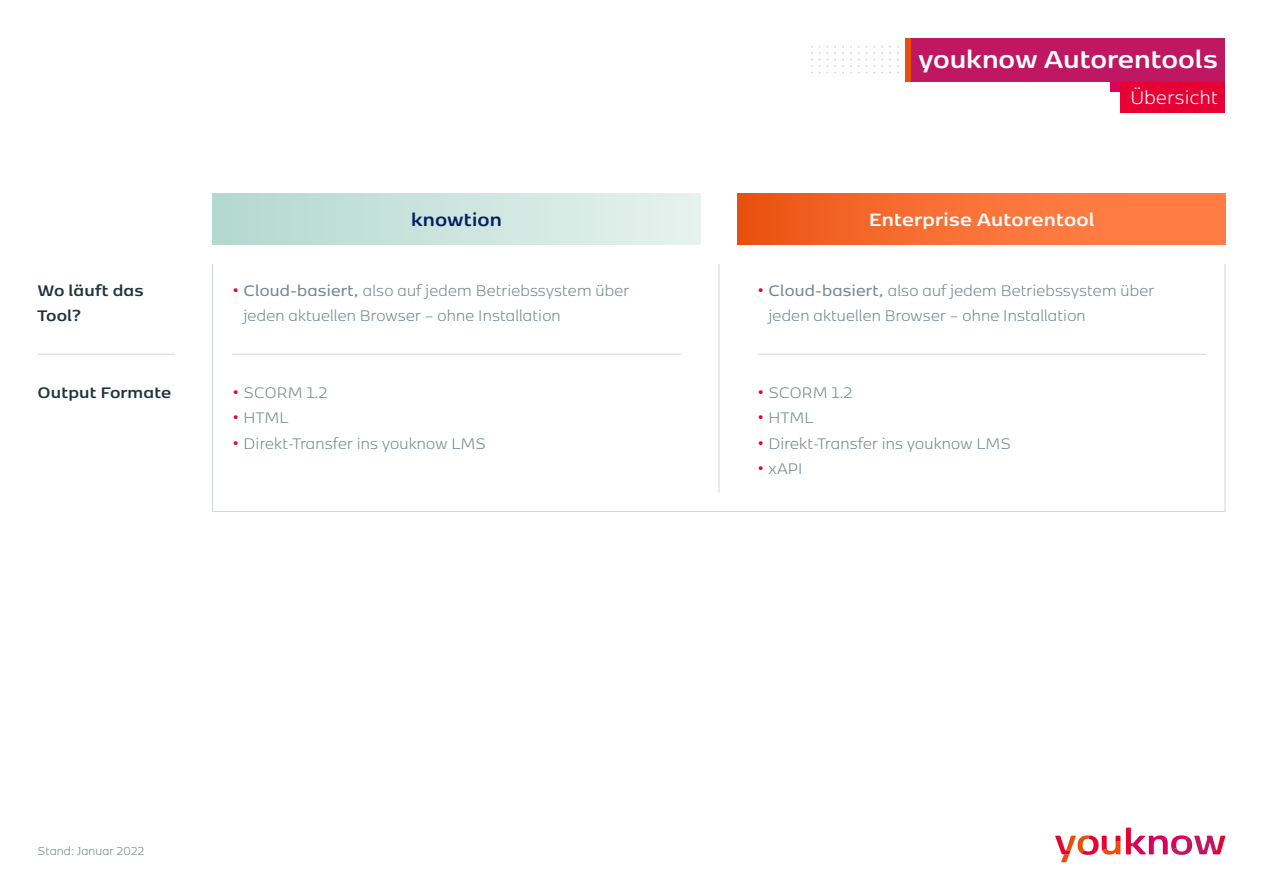
<style>
.page{position:relative;width:1263px;height:893px;background:#fff}
.page>*{position:absolute;margin:0;border:0;box-sizing:border-box;transform-origin:0 0}
.t1{font:700 28.8px "Kobenhavn Sans";letter-spacing:-.005em;color:#fff}
.t2{font:300 21.6px "Kobenhavn Sans";letter-spacing:.02em;color:#fff}
._04-Fließtext_Tabell{font:700 21px "Kobenhavn Sans";letter-spacing:.01em;color:#fff}
._04-Fließtext_Tabell-2{font:700 21px "Kobenhavn Sans";letter-spacing:.01em;color:#041e62}
._04-Fließtext_Tabell-3{font:300 18px/25.5px "Kobenhavn Sans";letter-spacing:.01em;color:#778992}
._04-Fließtext_Tabell-4{font:700 18px/25.5px "Kobenhavn Sans";letter-spacing:.01em;color:#21333b}
.paragraph-light-36pt{font:300 13.5px "Kobenhavn Sans";letter-spacing:.01em;color:#778992}
.s1{font-weight:800;font-size:24px;color:#e60033}
.s2{font-weight:600}
</style>
<div class="page">
<hr style="left:232px;top:354px;width:449px;height:1px;background:#d0d8dd">
<hr style="left:38px;top:354px;width:137px;height:1px;background:#d0d8dd">
<hr style="left:757px;top:354px;width:449px;height:1px;background:#d0d8dd">
<hr style="left:719px;top:264px;width:1px;height:228px;background:#d0d8dd">
<div style="left:1110px;top:82px;width:11px;height:10px;background:#db0059"></div>
<div style="left:911px;top:38px;width:314px;height:44px;background:#bf1761"></div>
<div style="left:906px;top:38px;width:5px;height:44px;background:#e84f0d"></div>
<svg style="left:889px;top:46px;width:2px;height:27px"></svg>
<svg style="left:897px;top:46px;width:2px;height:27px"></svg>
<svg style="left:811px;top:46px;width:2px;height:27px"></svg>
<svg style="left:826px;top:46px;width:2px;height:27px"></svg>
<svg style="left:834px;top:46px;width:2px;height:27px"></svg>
<svg style="left:842px;top:46px;width:2px;height:27px"></svg>
<svg style="left:850px;top:46px;width:2px;height:27px"></svg>
<svg style="left:858px;top:46px;width:2px;height:27px"></svg>
<svg style="left:873px;top:46px;width:2px;height:27px"></svg>
<svg style="left:881px;top:46px;width:2px;height:27px"></svg>
<div style="left:1121px;top:82px;width:104px;height:31px;background:#e60033"></div>
<svg style="left:1055px;top:835px;width:65px;height:27px"></svg>
<svg style="left:1126px;top:828px;width:99px;height:27px"></svg>
<div style="left:213px;top:194px;width:487px;height:51px;background:linear-gradient(to right,#b2d9cf,#e7f2ee)"></div>
<div style="left:738px;top:194px;width:487px;height:51px;background:linear-gradient(to right,#ed5919,#ff864f)"></div>
<p class="_04-Fließtext_Tabell-4" style="left:38px;top:276px;width:108px">Wo läuft das<br>Tool?</p>
<p class="_04-Fließtext_Tabell-4" style="left:38px;top:378px;width:135px">Output Formate</p>
<p class="t1" style="left:918px;top:38px;width:301px">youknow Autorentools</p>
<p class="t2" style="left:1130px;top:83px;width:89px">Übersicht</p>
<p class="_04-Fließtext_Tabell-2" style="left:411px;top:204px;width:92px">knowtion</p>
<p class="_04-Fließtext_Tabell" style="left:869px;top:204px;width:227px">Enterprise Autorentool</p>
<p class="_04-Fließtext_Tabell-3" style="left:244px;top:276px;width:387px;text-indent:-11px"><span class="s1">·</span> <span class="s2">Cloud-basiert,</span> also auf jedem Betriebssystem über jeden aktuellen Browser – ohne Installation</p>
<p class="_04-Fließtext_Tabell-3" style="left:232px;top:378px;width:97px"><span class="s1">·</span> SCORM 1.2</p>
<p class="_04-Fließtext_Tabell-3" style="left:232px;top:404px;width:58px"><span class="s1">·</span> HTML</p>
<p class="_04-Fließtext_Tabell-3" style="left:232px;top:429px;width:255px"><span class="s1">·</span> Direkt-Transfer ins youknow LMS</p>
<p class="_04-Fließtext_Tabell-3" style="left:768px;top:276px;width:387px;text-indent:-11px"><span class="s1">·</span> <span class="s2">Cloud-basiert,</span> also auf jedem Betriebssystem über jeden aktuellen Browser – ohne Installation</p>
<p class="_04-Fließtext_Tabell-3" style="left:757px;top:378px;width:97px"><span class="s1">·</span> SCORM 1.2</p>
<p class="_04-Fließtext_Tabell-3" style="left:757px;top:404px;width:58px"><span class="s1">·</span> HTML</p>
<p class="_04-Fließtext_Tabell-3" style="left:757px;top:429px;width:255px"><span class="s1">·</span> Direkt-Transfer ins youknow LMS</p>
<p class="_04-Fließtext_Tabell-3" style="left:757px;top:455px;width:47px"><span class="s1">·</span> xAPI</p>
<p class="paragraph-light-36pt" style="left:38px;top:842px;width:108px">Stand: Januar 2022</p>
</div>
